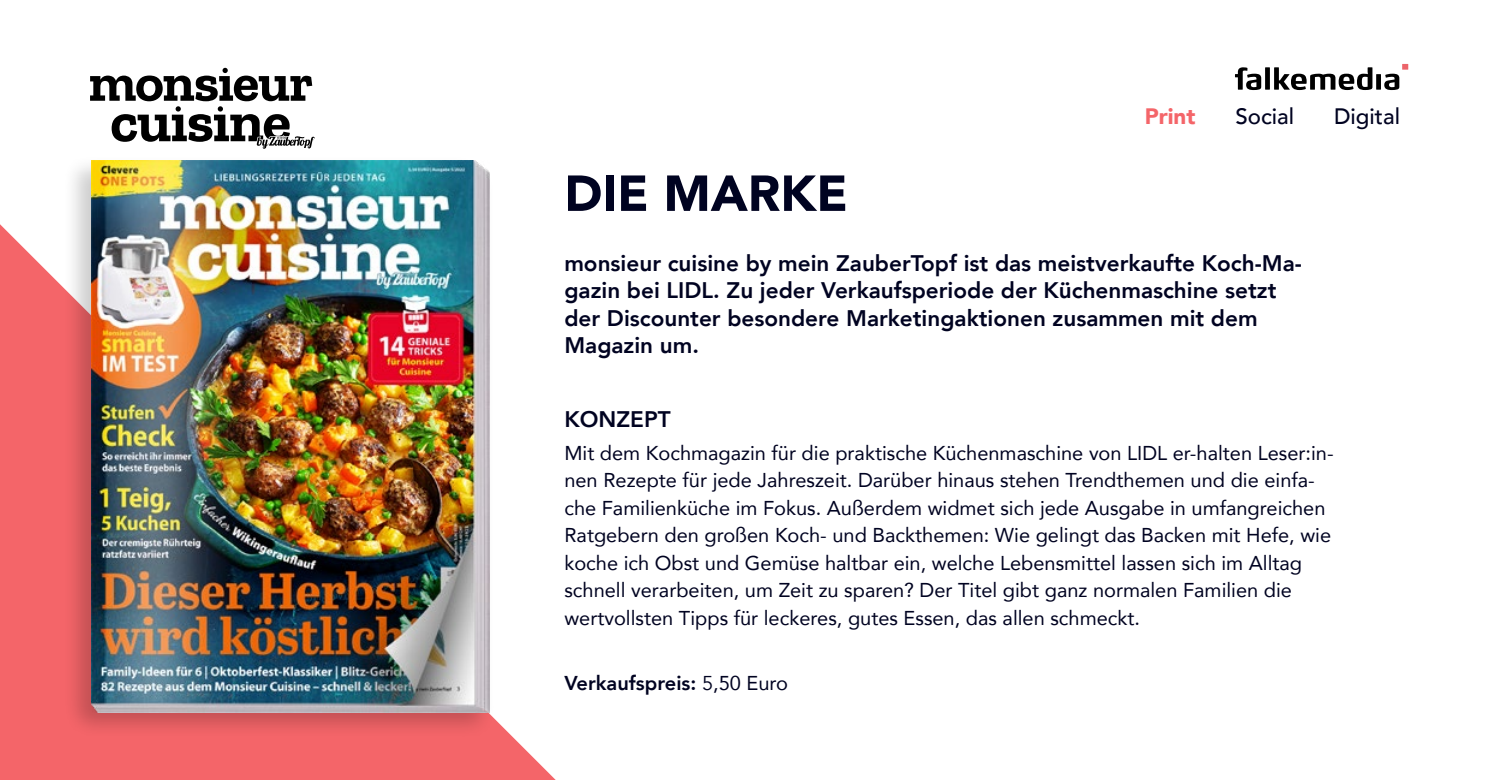
<style>
.page{position:relative;width:1489px;height:780px;background:#fff}
.page>*{position:absolute;margin:0;border:0;box-sizing:border-box;transform-origin:0 0}
.t1{font:900 50px "Avenir";color:#000321}
.t2{font:800 22.5px/27.5px "Avenir";color:#000321}
.t3{font:500 22.25px "Avenir";color:#000321}
.t4{font:900 22.25px "Avenir";color:#f46569}
.t5{font:20px/27.5px "Avenir";color:#000321}
.t6{font:800 20px "Avenir";color:#000321}
.s1{font-weight:400}
</style>
<div class="page">
<svg style="left:0;top:224px;width:555px;height:556px;fill:#f46569"></svg>
<div style="left:62px;top:154px;width:433px;height:585px;background:#000;opacity:.2"></div>
<img style="left:92px;top:161px;width:398px;height:551px">
<svg style="left:1235px;top:67px;width:164px;height:23px"></svg>
<svg style="left:1401px;top:64px;width:7px;height:6px"></svg>
<svg style="left:90px;top:68px;width:224px;height:81px"></svg>
<h1 class="t1" style="left:564px;top:151px;width:285px">DIE MARKE</h1>
<p class="t4" style="left:1144px;top:98px;width:52px">Print</p>
<p class="t3" style="left:1235px;top:97px;width:60px">Social</p>
<p class="t3" style="left:1333px;top:97px;width:67px">Digital</p>
<p class="t2" style="left:564px;top:249px;width:739px">monsieur cuisine by mein ZauberTopf ist das meistverkaufte Koch-Ma&shy;gazin bei LIDL. Zu jeder Verkaufsperiode der Küchenmaschine setzt der Discounter besondere Marketingaktionen zusammen mit dem Magazin um.</p>
<p class="t2" style="left:564px;top:405px;width:108px">KONZEPT</p>
<p class="t5" style="left:564px;top:438px;width:770px">Mit dem Kochmagazin für die praktische Küchenmaschine von LIDL er-halten Leser:in&shy;nen Rezepte für jede Jahreszeit. Darüber hinaus stehen Trendthemen und die einfa&shy;che Familienküche im Fokus. Außerdem widmet sich jede Ausgabe in umfangreichen Ratgebern den großen Koch- und Backthemen: Wie gelingt das Backen mit Hefe, wie koche ich Obst und Gemüse haltbar ein, welche Lebensmittel lassen sich im Alltag schnell verarbeiten, um Zeit zu sparen? Der Titel gibt ganz normalen Familien die wertvollsten Tipps für leckeres, gutes Essen, das allen schmeckt.</p>
<p class="t6" style="left:564px;top:667px;width:225px">Verkaufspreis: <span class="s1">5</span><span class="s1">,50 Euro</span></p>
</div>
